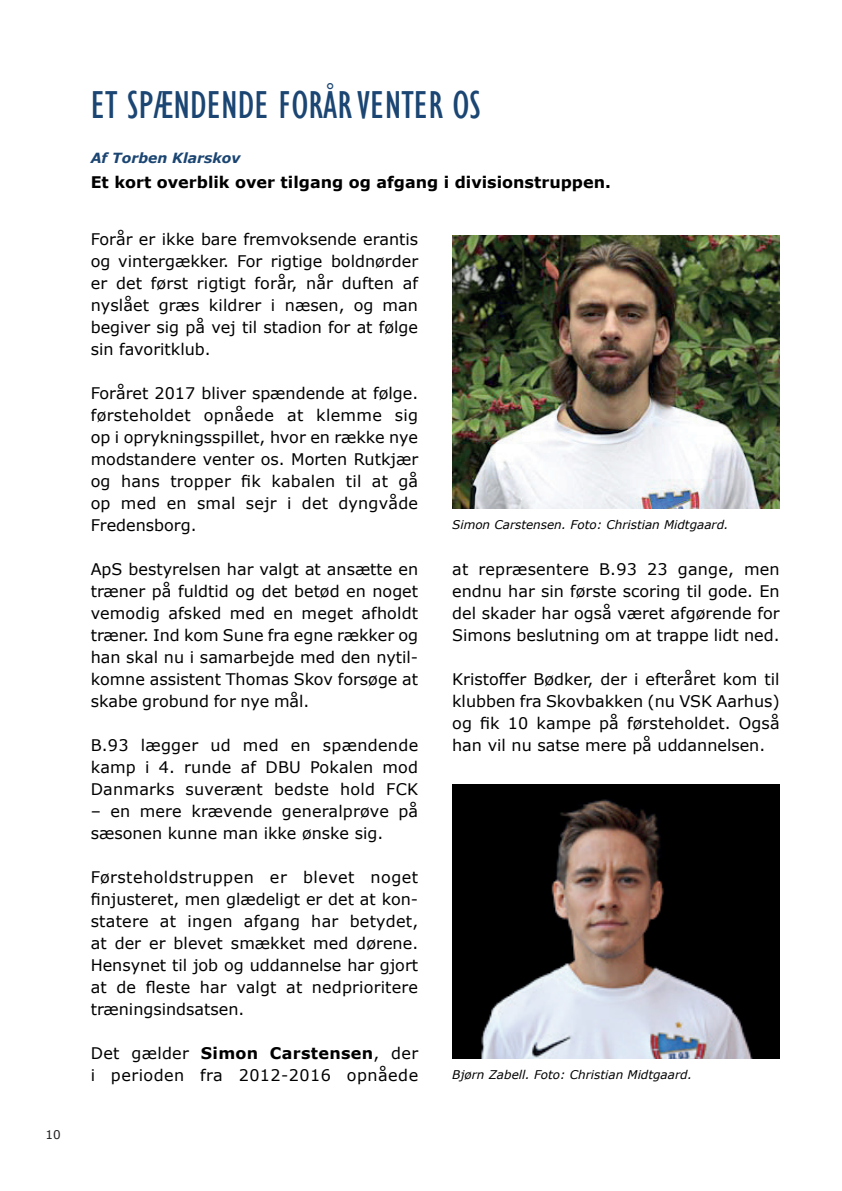
<style>
.page{position:relative;width:842px;height:1191px;background:#fff}
.page>*{position:absolute;margin:0;border:0;box-sizing:border-box;transform-origin:0 0}
.t1{font:condensed 40px "Gill Sans";color:#1b4572}
.t2{font:16px/22px "Verdana";color:#000;text-align:justify}
.t3{font:16px/22px "Verdana";letter-spacing:.03em;color:#000}
.t4{font:700 16px "Verdana";color:#000}
.t5{font:italic 700 14px "Verdana";color:#1b4572}
.t6{font:italic 12px "Verdana";color:#000}
.t7{font:12px "Verdana";color:#231f20}
.s1{font-weight:700}
</style>
<div class="page">
<img style="left:452px;top:235px;width:328px;height:274px">
<img style="left:452px;top:784px;width:328px;height:274px">
<p class="t7" style="left:46px;top:1126px;width:17px">10</p>
<h1 class="t1" style="left:91px;top:81px;width:392px">ET SPÆNDENDE FORÅR VENTER OS</h1>
<p class="t5" style="left:91px;top:148px;width:151px">Af Torben Klarskov</p>
<p class="t4" style="left:91px;top:170px;width:522px">Et kort overblik over tilgang og afgang i divisionstruppen.</p>
<p class="t2" style="left:91px;top:228px;width:329px">Forår er ikke bare fremvoksende erantis og vintergækker. For rigtige boldnørder er det først rigtigt forår, når duften af nyslået græs kildrer i næsen, og man begiver sig på vej til stadion for at følge sin favoritklub.</p>
<p class="t2" style="left:91px;top:382px;width:329px">Foråret 2017 bliver spændende at følge. førsteholdet opnåede at klemme sig op i oprykningsspillet, hvor en række nye modstandere venter os. Morten Rutkjær og hans tropper fik kabalen til at gå op med en smal sejr i det dyngvåde Fredensborg.</p>
<p class="t2" style="left:91px;top:558px;width:329px">ApS bestyrelsen har valgt at ansætte en træner på fuldtid og det betød en noget vemodig afsked med en meget afholdt træner. Ind kom Sune fra egne rækker og han skal nu i samarbejde med den nytil&shy;komne assistent Thomas Skov forsøge at skabe grobund for nye mål.</p>
<p class="t2" style="left:91px;top:734px;width:329px">B.93 lægger ud med en spændende kamp i 4. runde af DBU Pokalen mod Danmarks suverænt bedste hold FCK</p>
<p class="t2" style="left:91px;top:800px;width:329px">– en mere krævende generalprøve på sæsonen kunne man ikke ønske sig.</p>
<p class="t2" style="left:91px;top:866px;width:329px">Førsteholdstruppen er blevet noget finjusteret, men glædeligt er det at kon&shy;statere at ingen afgang har betydet, at der er blevet smækket med dørene.<br>Hensynet til job og uddannelse har gjort at de fleste har valgt at nedprioritere træningsindsatsen.</p>
<p class="t3" style="left:91px;top:1042px;width:329px">Det gælder <span class="s1">Simon Carstensen</span>, der i perioden fra 2012-2016 opnåede</p>
<p class="t6" style="left:452px;top:517px;width:278px">Simon Carstensen. Foto: Christian Midtgaard.</p>
<p class="t2" style="left:452px;top:558px;width:329px">at repræsentere B.93 23 gange, men endnu har sin første scoring til gode. En del skader har også været afgørende for Simons beslutning om at trappe lidt ned.</p>
<p class="t2" style="left:452px;top:668px;width:329px">Kristoffer Bødker, der i efteråret kom til klubben fra Skovbakken (nu VSK Aarhus) og fik 10 kampe på førsteholdet. Også han vil nu satse mere på uddannelsen.</p>
<p class="t6" style="left:452px;top:1066px;width:241px">Bjørn Zabell. Foto: Christian Midtgaard.</p>
</div>
